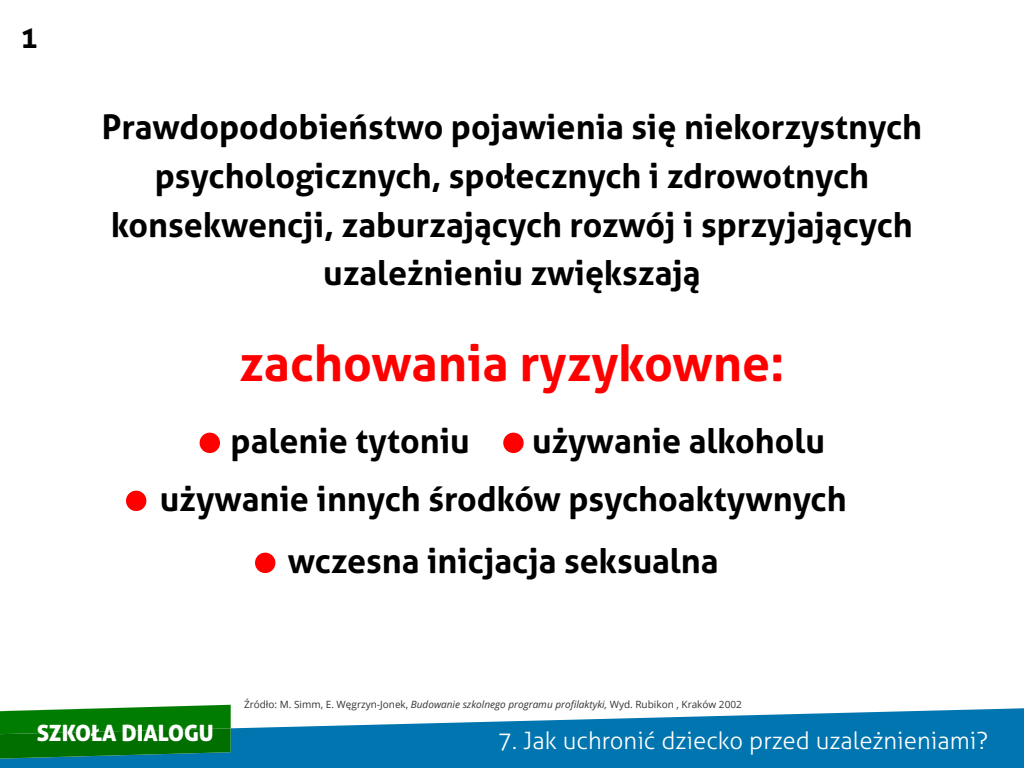
<style>
.page{position:relative;width:1024px;height:768px;background:#fff}
.page>*{position:absolute;margin:0;border:0;box-sizing:border-box;transform-origin:0 0}
.t1{font:700 50px "Aller";color:#f00}
.t2{font:700 34px/48.8px "Aller";color:#000;text-align:center}
.t3{font:700 30px "Aller";color:#000}
.t4{font:300 24px "Aller";color:#fff}
.t5{font:22.5px "Aller Display";color:#fff}
.t6{font:10px "Open Sans";color:#333}
.s1{font-style:italic}
</style>
<div class="page">
<div style="left:200px;top:433px;width:20px;height:20px;background:#f00;border-radius:50%"></div>
<div style="left:126px;top:491px;width:20px;height:20px;background:#f00;border-radius:50%"></div>
<div style="left:255px;top:553px;width:20px;height:20px;background:#f00;border-radius:50%"></div>
<div style="left:503px;top:433px;width:21px;height:20px;background:#f00;border-radius:50%"></div>
<svg style="left:0;top:708px;width:1024px;height:60px;fill:#0075af"></svg>
<svg style="left:0;top:705px;width:231px;height:54px;background:#0f7e1a"></svg>
<p class="t3" style="left:20px;top:19px;width:19px">1</p>
<p class="t2" style="left:102px;top:102px;width:822px">Prawdopodobieństwo pojawienia się niekorzystnych psychologicznych, społecznych i zdrowotnych konsekwencji, zaburzających rozwój i sprzyjających uzależnieniu zwiększają</p>
<h1 class="t1" style="left:239px;top:333px;width:547px">zachowania ryzykowne:</h1>
<p class="t2" style="left:160px;top:412px;width:688px;line-height:58px;text-align:left;text-indent:71px">palenie tytoniu<br>używanie innych środków psychoaktywnych</p>
<p class="t2" style="left:288px;top:536px;width:432px">wczesna inicjacja seksualna</p>
<p class="t2" style="left:532px;top:416px;width:294px">używanie alkoholu</p>
<p class="t6" style="left:244px;top:698px;width:499px">Źródło: M. Simm, E. Węgrzyn-Jonek, <span class="s1">Budowanie szkolnego programu profilaktyki,</span> Wyd. Rubikon , Kraków 2002</p>
<p class="t5" style="left:37px;top:718px;width:179px">SZKOŁA DIALOGU</p>
<p class="t4" style="left:498px;top:726px;width:492px">7. Jak uchronić dziecko przed uzależnieniami?</p>
</div>
